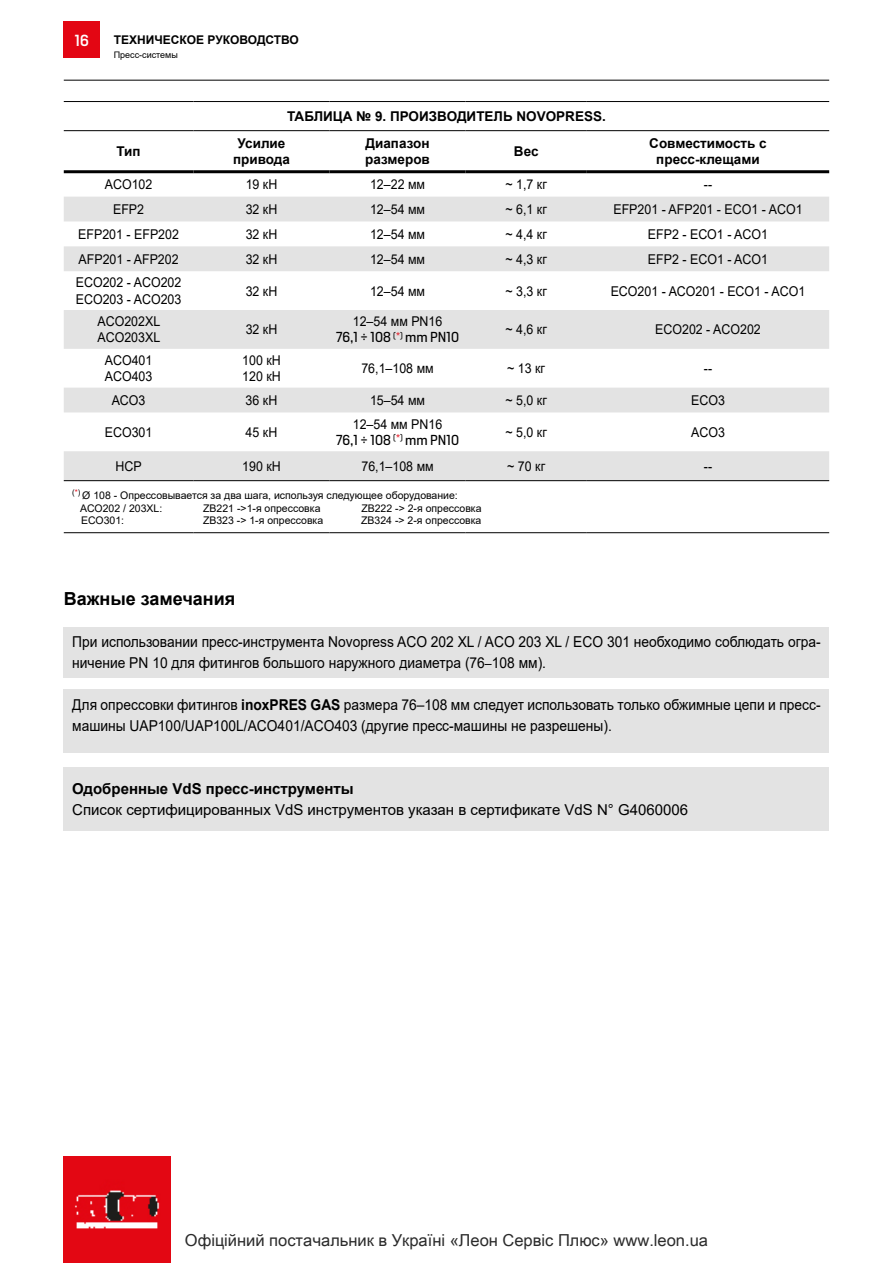
<style>
.page{position:relative;width:893px;height:1263px;background:#fff}
.page>*{position:absolute;margin:0;border:0;box-sizing:border-box;transform-origin:0 0}
.t1{font:700 18px "Arial";color:#000}
.t2{font:16.5px "Arial Unicode MS";color:#2b2b2b}
.t3{font:15px/21px "Arial";color:#000;scale:.92 1}
.t4{font:15px "Arial";color:#000}
.t5{font:700 15px "Arial";color:#000}
.t6{font:500 15px "Heron Sans";color:#fff}
.t7{font:13.5px/16.2px "Arial";color:#000;scale:.92 1}
.t8{font:700 13.5px/16.2px "Arial";color:#000;text-align:center}
.t9{font:13.5px "Heron Sans";color:#000}
.t10{font:700 12px "Arial";color:#000}
.t11{font:10.5px/12.6px "Arial";color:#000}
.t12{font:9px "Arial";color:#000}
.s1{font-size:13.5px}
.s2{font-weight:700}
</style>
<div class="page">
<hr style="left:64px;top:80px;width:765px;height:1px;background:#000">
<img style="left:64px;top:1157px;width:106px;height:106px">
<div style="left:64px;top:22px;width:36px;height:36px;background:#e30613"></div>
<div style="left:64px;top:690px;width:765px;height:63px;background:#e3e3e3"></div>
<div style="left:64px;top:627px;width:765px;height:51px;background:#e3e3e3"></div>
<svg style="left:64px;top:197px;width:765px;height:283px"></svg>
<hr style="left:64px;top:170px;width:129px;height:3px;background:#000">
<hr style="left:193px;top:170px;width:137px;height:3px;background:#000">
<hr style="left:330px;top:170px;width:136px;height:3px;background:#000">
<hr style="left:466px;top:170px;width:121px;height:3px;background:#000">
<hr style="left:587px;top:170px;width:242px;height:3px;background:#000">
<hr style="left:64px;top:130px;width:129px;height:1px;background:#000">
<hr style="left:193px;top:130px;width:137px;height:1px;background:#000">
<hr style="left:330px;top:130px;width:136px;height:1px;background:#000">
<hr style="left:466px;top:130px;width:121px;height:1px;background:#000">
<hr style="left:587px;top:130px;width:242px;height:1px;background:#000">
<hr style="left:64px;top:480px;width:129px;height:1px;background:#000">
<hr style="left:193px;top:480px;width:137px;height:1px;background:#000">
<hr style="left:330px;top:480px;width:136px;height:1px;background:#000">
<hr style="left:466px;top:480px;width:121px;height:1px;background:#000">
<hr style="left:587px;top:480px;width:242px;height:1px;background:#000">
<hr style="left:64px;top:532px;width:129px;height:1px;background:#000">
<hr style="left:193px;top:532px;width:137px;height:1px;background:#000">
<hr style="left:330px;top:532px;width:136px;height:1px;background:#000">
<hr style="left:466px;top:532px;width:121px;height:1px;background:#000">
<hr style="left:587px;top:532px;width:242px;height:1px;background:#000">
<hr style="left:64px;top:101px;width:129px;height:1px;background:#000">
<hr style="left:193px;top:101px;width:137px;height:1px;background:#000">
<hr style="left:330px;top:101px;width:136px;height:1px;background:#000">
<hr style="left:466px;top:101px;width:121px;height:1px;background:#000">
<hr style="left:587px;top:101px;width:242px;height:1px;background:#000">
<div style="left:64px;top:767px;width:765px;height:63px;background:#e3e3e3"></div>
<p class="t6" style="left:75px;top:31px;width:15px">16</p>
<p class="t10" style="left:114px;top:31px;width:187px">ТЕХНИЧЕСКОЕ РУКОВОДСТВО</p>
<p class="t12" style="left:114px;top:49px;width:66px">Пресс-системы</p>
<p class="t8" style="left:287px;top:108px;width:320px">ТАБЛИЦА № 9. ПРОИЗВОДИТЕЛЬ NOVOPRESS.</p>
<p class="t8" style="left:117px;top:143px;width:26px">Тип</p>
<p class="t8" style="left:233px;top:135px;width:58px">Усилие привода</p>
<p class="t8" style="left:365px;top:135px;width:66px;text-align:left">Диапазон размеров</p>
<p class="t8" style="left:514px;top:143px;width:26px">Вес</p>
<p class="t8" style="left:649px;top:135px;width:119px">Совместимость с пресс-клещами</p>
<p class="t7" style="left:105px;top:176px;width:53px">ACO102</p>
<p class="t7" style="left:246px;top:176px;width:36px">19 кН</p>
<p class="t7" style="left:370px;top:176px;width:61px">12–22 мм</p>
<p class="t7" style="left:505px;top:176px;width:46px">~ 1,7 кг</p>
<p class="t7" style="left:704px;top:176px;width:10px">--</p>
<p class="t7" style="left:113px;top:201px;width:35px">EFP2</p>
<p class="t7" style="left:246px;top:201px;width:36px">32 кН</p>
<p class="t7" style="left:370px;top:201px;width:61px">12–54 мм</p>
<p class="t7" style="left:505px;top:201px;width:46px">~ 6,1 кг</p>
<p class="t7" style="left:613px;top:201px;width:207px">EFP201 - AFP201 - ECO1 - ACO1</p>
<p class="t7" style="left:78px;top:226px;width:111px">EFP201 - EFP202</p>
<p class="t7" style="left:246px;top:226px;width:36px">32 кН</p>
<p class="t7" style="left:370px;top:226px;width:61px">12–54 мм</p>
<p class="t7" style="left:505px;top:226px;width:46px">~ 4,4 кг</p>
<p class="t7" style="left:648px;top:226px;width:132px">EFP2 - ECO1 - ACO1</p>
<p class="t7" style="left:79px;top:251px;width:110px">AFP201 - AFP202</p>
<p class="t7" style="left:246px;top:251px;width:36px">32 кН</p>
<p class="t7" style="left:370px;top:251px;width:61px">12–54 мм</p>
<p class="t7" style="left:505px;top:251px;width:46px">~ 4,3 кг</p>
<p class="t7" style="left:648px;top:251px;width:132px">EFP2 - ECO1 - ACO1</p>
<p class="t7" style="left:76px;top:274px;width:116px">ECO202 - ACO202<br>ECO203 - ACO203</p>
<p class="t7" style="left:246px;top:283px;width:36px">32 кН</p>
<p class="t7" style="left:370px;top:283px;width:61px">12–54 мм</p>
<p class="t7" style="left:506px;top:283px;width:46px">~ 3,3 кг</p>
<p class="t7" style="left:611px;top:283px;width:213px">ECO201 - ACO201 - ECO1 - ACO1</p>
<p class="t7" style="left:97px;top:313px;width:70px">ACO202XL<br>ACO203XL</p>
<p class="t7" style="left:246px;top:321px;width:36px">32 кН</p>
<p class="t7" style="left:353px;top:313px;width:99px">12–54 мм PN16</p>
<p class="t9" style="left:336px;top:329px;width:125px">76,1 ÷ 108 <sup>(</sup><sup>*</sup><sup>)</sup> mm PN10</p>
<p class="t7" style="left:505px;top:321px;width:46px">~ 4,6 кг</p>
<p class="t7" style="left:655px;top:321px;width:116px">ECO202 - ACO202</p>
<p class="t7" style="left:105px;top:352px;width:53px">ACO401<br>ACO403</p>
<p class="t7" style="left:242px;top:352px;width:43px">100 кН<br>120 кН</p>
<p class="t7" style="left:361px;top:360px;width:80px">76,1–108 мм</p>
<p class="t7" style="left:507px;top:360px;width:43px">~ 13 кг</p>
<p class="t7" style="left:704px;top:360px;width:10px">--</p>
<p class="t7" style="left:112px;top:392px;width:38px">ACO3</p>
<p class="t7" style="left:246px;top:392px;width:36px">36 кН</p>
<p class="t7" style="left:370px;top:392px;width:61px">15–54 мм</p>
<p class="t7" style="left:505px;top:392px;width:46px">~ 5,0 кг</p>
<p class="t7" style="left:691px;top:392px;width:38px">ECO3</p>
<p class="t7" style="left:105px;top:424px;width:53px">ECO301</p>
<p class="t7" style="left:246px;top:424px;width:36px">45 кН</p>
<p class="t7" style="left:353px;top:416px;width:99px">12–54 мм PN16</p>
<p class="t9" style="left:336px;top:431px;width:125px">76,1 ÷ 108 <sup>(</sup><sup>*</sup><sup>)</sup> mm PN10</p>
<p class="t7" style="left:505px;top:424px;width:46px">~ 5,0 кг</p>
<p class="t7" style="left:691px;top:424px;width:38px">ACO3</p>
<p class="t7" style="left:116px;top:458px;width:30px">HCP</p>
<p class="t7" style="left:242px;top:458px;width:43px">190 кН</p>
<p class="t7" style="left:361px;top:458px;width:80px">76,1–108 мм</p>
<p class="t7" style="left:507px;top:458px;width:43px">~ 70 кг</p>
<p class="t7" style="left:704px;top:458px;width:10px">--</p>
<p class="t11" style="left:80px;top:489px;width:379px;text-indent:-8px"><sup>(</sup><sup>*</sup><sup>)</sup> Ø 108 - Опрессовывается за два шага, используя следующее оборудование:<br>ACO202 / 203XL:</p>
<p class="t11" style="left:203px;top:501px;width:119px">ZB221 -&gt;1-я опрессовка</p>
<p class="t11" style="left:361px;top:501px;width:122px">ZB222 -&gt; 2-я опрессовка</p>
<p class="t11" style="left:81px;top:514px;width:45px">ECO301:</p>
<p class="t11" style="left:203px;top:514px;width:122px">ZB323 -&gt; 1-я опрессовка</p>
<p class="t11" style="left:361px;top:514px;width:122px">ZB324 -&gt; 2-я опрессовка</p>
<h1 class="t1" style="left:64px;top:586px;width:173px">Важные замечания</h1>
<p class="t3" style="left:72px;top:631px;width:815px">При использовании пресс-инструмента Novopress ACO 202 XL / ACO 203 XL / ECO 301 необходимо соблюдать огра&shy;ничение PN 10 для фитингов большого наружного диаметра (76<span class="s1">–</span>108 мм).</p>
<p class="t3" style="left:72px;top:694px;width:815px">Для опрессовки фитингов <span class="s2">inoxPRES GAS</span> размера 76–108 мм следует использовать только обжимные цепи и пресс&shy;машины UAP100/UAP100L/ACO401/ACO403 (другие пресс-машины не разрешены).</p>
<p class="t5" style="left:72px;top:778px;width:283px">Одобренные VdS пресс-инструменты</p>
<p class="t4" style="left:72px;top:800px;width:617px">Список сертифицированных VdS инструментов указан в сертификате VdS N° G4060006</p>
<p class="t2" style="left:185px;top:1228px;width:525px">Офіційний постачальник в Україні «Леон Сервіс Плюс» www.leon.ua</p>
</div>
